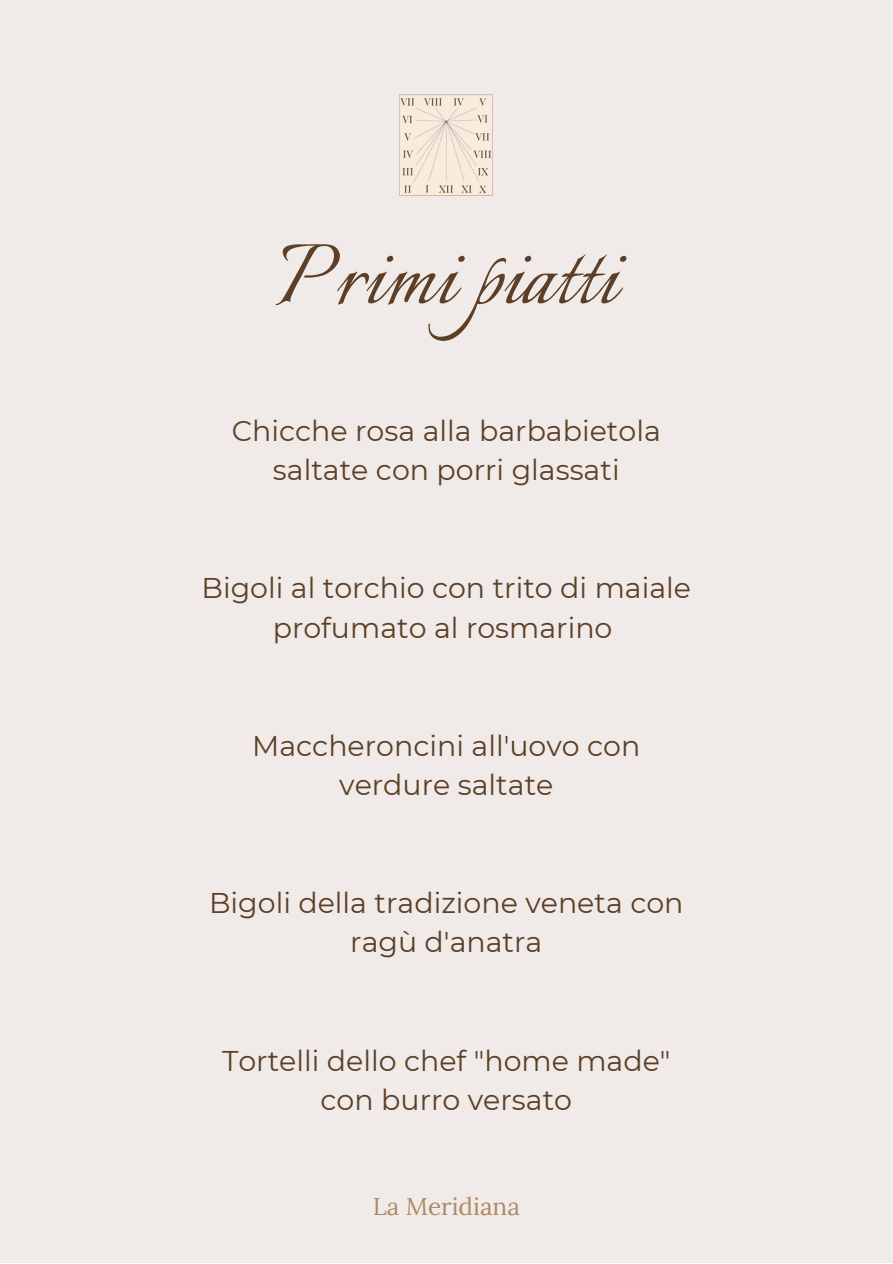
<style>
.page{position:relative;width:893px;height:1264px;background:#fff}
.page>*{position:absolute;margin:0;border:0;box-sizing:border-box;transform-origin:0 0}
.t1{font:107.85px "Italianno";color:#5c3f26}
.t2{font:28.5px/39.3px "Montserrat";color:#5c3f26;text-align:center}
.t3{font:24.3px "Lora";color:#af8963}
</style>
<div class="page">
<div style="left:0;top:0;width:892px;height:1262px;background:#f0ebe8"></div>
<img style="left:399px;top:94px;width:94px;height:102px">
<p class="t1" style="left:275px;top:217px;width:343px">Primi piatti</p>
<p class="t2" style="left:232px;top:411px;width:430px">Chicche rosa alla barbabietola saltate con porri glassati</p>
<p class="t2" style="left:201px;top:568px;width:491px">Bigoli al torchio con trito di maiale profumato al rosmarino</p>
<p class="t2" style="left:252px;top:725px;width:389px">Maccheroncini all'uovo con verdure saltate</p>
<p class="t2" style="left:209px;top:883px;width:476px">Bigoli della tradizione veneta con ragù d'anatra</p>
<p class="t2" style="left:222px;top:1040px;width:450px">Tortelli dello chef "home made" con burro versato</p>
<p class="t3" style="left:373px;top:1190px;width:149px">La Meridiana</p>
</div>
